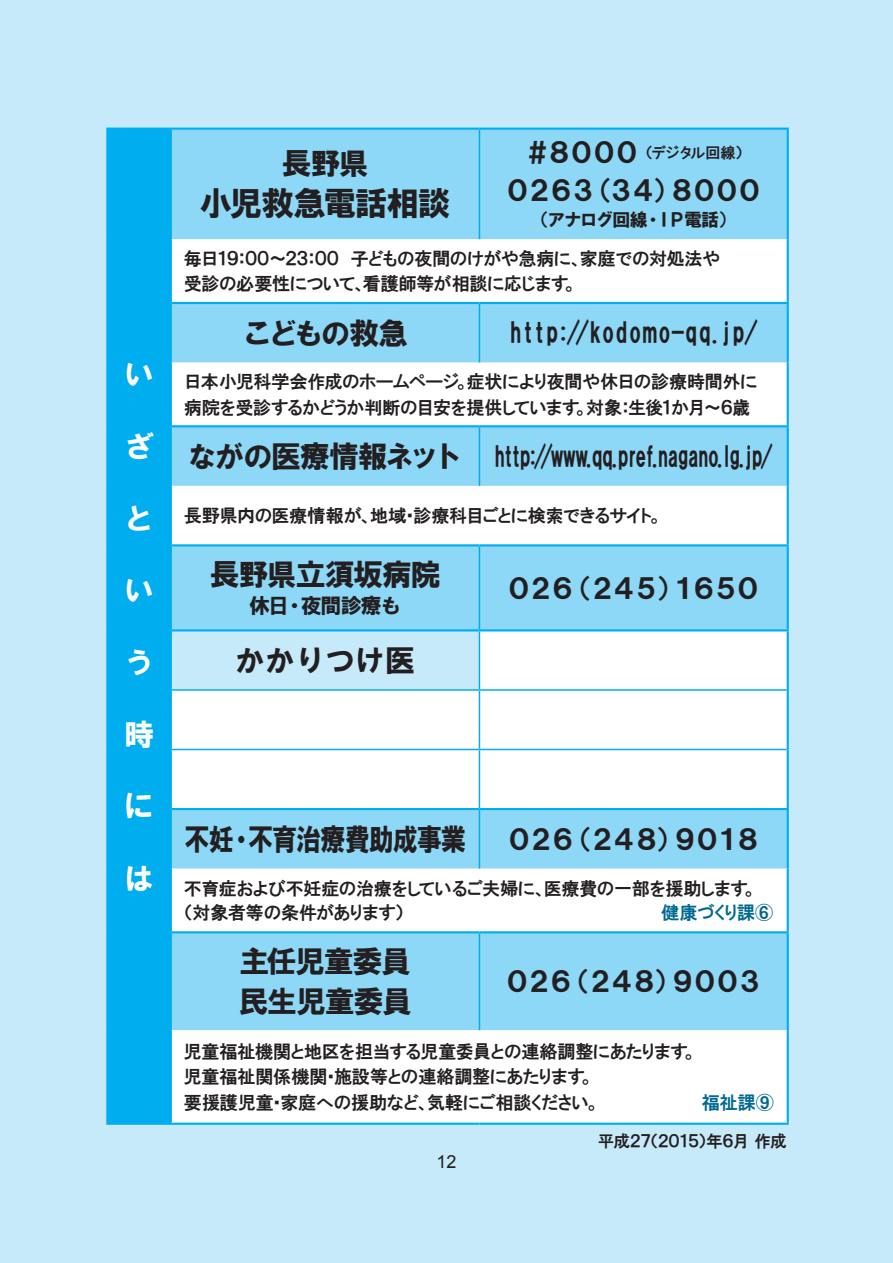
<style>
.page{position:relative;width:893px;height:1263px;background:#c6eafa}
.page>*{position:absolute;margin:0;border:0;box-sizing:border-box;transform-origin:0 0}
.t1{font:33px "HG Soei Kakugothic UB";letter-spacing:-.045em;color:#231f20}
.t2{font:30px/40.5px "HG Soei Kakugothic UB";letter-spacing:-.04em;color:#231f20}
.t3{font:30px "HG Soei Kakugothic UB";letter-spacing:-.04em;color:#231f20;scale:.84 1}
.t4{font:30px "HG Soei Kakugothic UB";color:#fff}
.t5{font:27px "HG Soei Kakugothic UB";letter-spacing:-.11em;color:#231f20;scale:.9 1}
.t6{font:27px "HG Soei Kakugothic UB";letter-spacing:-.165em;color:#231f20}
.t7{font:27px "HG Soei Kakugothic UB";letter-spacing:-.015em;color:#231f20}
.t8{font:27px "HG Soei Kakugothic UB";letter-spacing:-.185em;color:#231f20}
.t9{font:27px "HG Soei Kakugothic UB";letter-spacing:-.2em;color:#231f20}
.t10{font:21px "HG Soei Kakugothic UB";letter-spacing:-.05em;color:#231f20}
.t11{font:18px/25.5px "HGP Gothic E";letter-spacing:-.015em;color:#231f20}
.t12{font:18px "HGP Gothic E";letter-spacing:-.01em;color:#006991}
.t13{font:18px "HG Soei Kakugothic UB";letter-spacing:-.105em;color:#231f20}
.t14{font:18px "Arial";color:#231f20}
.t15{font:16.5px "HGP Gothic E";letter-spacing:-.025em;color:#231f20}
.t16{font:15px "HGP Gothic E";letter-spacing:-.02em;color:#231f20}
.s1{font-family:"HG Soei Kakugothic UB";font-size:27px}
.s2{font-size:30px}
.s3{color:#231f20}
</style>
<div class="page">
<div style="left:107px;top:129px;width:64px;height:995px;background:#00aeef"></div>
<div style="left:172px;top:130px;width:615px;height:109px;background:#8dd7f7"></div>
<svg style="left:172px;top:239px;width:615px;height:884px;background:#cdedfb"></svg>
<div style="left:171px;top:630px;width:308px;height:60px;background:#c6eafa"></div>
<hr style="left:170px;top:239px;width:2px;height:64px;background:#00aeef">
<hr style="left:170px;top:362px;width:2px;height:64px;background:#00aeef">
<hr style="left:170px;top:486px;width:2px;height:59px;background:#00aeef">
<hr style="left:170px;top:545px;width:2px;height:85px;background:#00aeef">
<hr style="left:479px;top:546px;width:1px;height:83px;background:#00aeef">
<hr style="left:170px;top:630px;width:2px;height:59px;background:#00aeef">
<hr style="left:479px;top:631px;width:1px;height:58px;background:#00aeef">
<hr style="left:170px;top:689px;width:309px;height:2px;background:#00aeef">
<hr style="left:170px;top:691px;width:2px;height:58px;background:#00aeef">
<hr style="left:479px;top:689px;width:308px;height:2px;background:#00aeef">
<hr style="left:479px;top:691px;width:1px;height:58px;background:#00aeef">
<hr style="left:170px;top:749px;width:309px;height:1px;background:#00aeef">
<hr style="left:170px;top:750px;width:2px;height:59px;background:#00aeef">
<hr style="left:479px;top:749px;width:308px;height:1px;background:#00aeef">
<hr style="left:479px;top:750px;width:1px;height:58px;background:#00aeef">
<hr style="left:170px;top:868px;width:2px;height:64px;background:#00aeef">
<hr style="left:170px;top:1030px;width:2px;height:93px;background:#00aeef">
<hr style="left:170px;top:130px;width:2px;height:109px;background:#00aeef">
<hr style="left:479px;top:130px;width:1px;height:109px;background:#00aeef">
<hr style="left:170px;top:303px;width:2px;height:59px;background:#00aeef">
<hr style="left:479px;top:304px;width:1px;height:58px;background:#00aeef">
<hr style="left:170px;top:426px;width:2px;height:60px;background:#00aeef">
<hr style="left:479px;top:427px;width:1px;height:59px;background:#00aeef">
<hr style="left:170px;top:809px;width:2px;height:59px;background:#00aeef">
<hr style="left:479px;top:810px;width:1px;height:58px;background:#00aeef">
<hr style="left:170px;top:932px;width:2px;height:98px;background:#00aeef">
<hr style="left:479px;top:933px;width:1px;height:97px;background:#00aeef">
<hr style="left:106px;top:128px;width:65px;height:2px;background:#00aeef">
<hr style="left:106px;top:130px;width:2px;height:109px;background:#00aeef">
<hr style="left:106px;top:239px;width:2px;height:64px;background:#00aeef">
<hr style="left:106px;top:303px;width:2px;height:59px;background:#00aeef">
<hr style="left:106px;top:362px;width:2px;height:64px;background:#00aeef">
<hr style="left:106px;top:426px;width:2px;height:60px;background:#00aeef">
<hr style="left:106px;top:486px;width:2px;height:59px;background:#00aeef">
<hr style="left:106px;top:545px;width:2px;height:85px;background:#00aeef">
<hr style="left:106px;top:630px;width:2px;height:60px;background:#00aeef">
<hr style="left:106px;top:690px;width:2px;height:59px;background:#00aeef">
<hr style="left:106px;top:749px;width:2px;height:60px;background:#00aeef">
<hr style="left:106px;top:809px;width:2px;height:59px;background:#00aeef">
<hr style="left:106px;top:868px;width:2px;height:64px;background:#00aeef">
<hr style="left:106px;top:932px;width:2px;height:98px;background:#00aeef">
<hr style="left:106px;top:1030px;width:2px;height:93px;background:#00aeef">
<hr style="left:106px;top:1123px;width:65px;height:2px;background:#00aeef">
<hr style="left:171px;top:128px;width:308px;height:2px;background:#00aeef">
<hr style="left:479px;top:128px;width:310px;height:2px;background:#00aeef">
<hr style="left:787px;top:130px;width:2px;height:109px;background:#00aeef">
<hr style="left:787px;top:239px;width:2px;height:63px;background:#00aeef">
<hr style="left:787px;top:304px;width:2px;height:58px;background:#00aeef">
<hr style="left:787px;top:362px;width:2px;height:63px;background:#00aeef">
<hr style="left:787px;top:427px;width:2px;height:59px;background:#00aeef">
<hr style="left:787px;top:486px;width:2px;height:58px;background:#00aeef">
<hr style="left:787px;top:546px;width:2px;height:83px;background:#00aeef">
<hr style="left:787px;top:631px;width:2px;height:59px;background:#00aeef">
<hr style="left:787px;top:690px;width:2px;height:59px;background:#00aeef">
<hr style="left:787px;top:749px;width:2px;height:59px;background:#00aeef">
<hr style="left:787px;top:810px;width:2px;height:58px;background:#00aeef">
<hr style="left:787px;top:868px;width:2px;height:63px;background:#00aeef">
<hr style="left:787px;top:933px;width:2px;height:97px;background:#00aeef">
<hr style="left:787px;top:1030px;width:2px;height:93px;background:#00aeef">
<hr style="left:171px;top:1123px;width:308px;height:2px;background:#00aeef">
<hr style="left:479px;top:1123px;width:310px;height:2px;background:#00aeef">
<hr style="left:172px;top:302px;width:307px;height:2px;background:#00aeef">
<hr style="left:479px;top:302px;width:310px;height:2px;background:#00aeef">
<hr style="left:172px;top:425px;width:307px;height:2px;background:#00aeef">
<hr style="left:479px;top:425px;width:310px;height:2px;background:#00aeef">
<hr style="left:172px;top:544px;width:307px;height:2px;background:#00aeef">
<hr style="left:479px;top:544px;width:310px;height:2px;background:#00aeef">
<hr style="left:172px;top:629px;width:307px;height:2px;background:#00aeef">
<hr style="left:479px;top:629px;width:310px;height:2px;background:#00aeef">
<hr style="left:172px;top:808px;width:307px;height:2px;background:#00aeef">
<hr style="left:479px;top:808px;width:310px;height:2px;background:#00aeef">
<hr style="left:172px;top:931px;width:307px;height:2px;background:#00aeef">
<hr style="left:479px;top:931px;width:310px;height:2px;background:#00aeef">
<h2 class="t4" style="left:124px;top:359px;width:31px">い</h2>
<h2 class="t4" style="left:124px;top:431px;width:31px">ざ</h2>
<h2 class="t4" style="left:124px;top:503px;width:31px">と</h2>
<h2 class="t4" style="left:124px;top:575px;width:31px">い</h2>
<h2 class="t4" style="left:124px;top:647px;width:31px">う</h2>
<h2 class="t4" style="left:124px;top:719px;width:31px">時</h2>
<h2 class="t4" style="left:124px;top:791px;width:31px">に</h2>
<h2 class="t4" style="left:124px;top:863px;width:31px">は</h2>
<p class="t16" style="left:524px;top:145px;width:220px"><span class="s1">＃８０００</span> （デジタル回線）</p>
<h3 class="t6" style="left:504px;top:176px;width:260px">０２６３（３４）８０００</h3>
<p class="t13" style="left:532px;top:211px;width:204px">（アナログ回線・ＩＰ電話）</p>
<p class="t11" style="left:184px;top:245px;width:538px">毎日１９：００～２３：００　子どもの夜間のけがや急病に、家庭での対処法や受診の必要性について、看護師等が相談に応じます。</p>
<h2 class="t2" style="left:242px;top:312px;width:167px">こどもの救急</h2>
<h3 class="t7" style="left:510px;top:319px;width:250px">http://kodomo-qq.jp/</h3>
<p class="t11" style="left:184px;top:369px;width:575px">日本小児科学会作成のホームページ。症状により夜間や休日の診療時間外に病院を受診するかどうか判断の目安を提供しています。対象：生後１か月～６歳</p>
<h3 class="t5" style="left:187px;top:443px;width:652px"><span class="s2">ながの医療情報ネット</span> http://www.qq.pref.nagano.lg.jp/</h3>
<p class="t11" style="left:184px;top:503px;width:480px">長野県内の医療情報が、地域・診療科目ごとに検索できるサイト。</p>
<h2 class="t2" style="left:210px;top:554px;width:233px">長野県立須坂病院</h2>
<p class="t10" style="left:249px;top:595px;width:154px">休日・夜間診療も</p>
<h2 class="t2" style="left:282px;top:143px;width:89px">長野県</h2>
<h1 class="t1" style="left:200px;top:187px;width:253px">小児救急電話相談</h1>
<h3 class="t8" style="left:506px;top:574px;width:257px">０２６（２４５）１６５０</h3>
<h2 class="t2" style="left:235px;top:640px;width:181px">かかりつけ医</h2>
<h2 class="t3" style="left:184px;top:824px;width:337px">不妊・不育治療費助成事業</h2>
<h3 class="t9" style="left:506px;top:825px;width:257px">０２６（２４８）９０１８</h3>
<p class="t11" style="left:184px;top:876px;width:575px;line-height:24px">不育症および不妊症の治療をしているご夫婦に、医療費の一部を援助します。（対象者等の条件があります）</p>
<p class="t12" style="left:661px;top:903px;width:113px">健康づくり課⑥</p>
<h2 class="t2" style="left:239px;top:941px;width:175px">主任児童委員民生児童委員</h2>
<h3 class="t6" style="left:504px;top:968px;width:261px">０２６（２４８）９００３</h3>
<p class="t11" style="left:184px;top:1038px;width:515px">児童福祉機関と地区を担当する児童委員との連絡調整にあたります。児童福祉関係機関・施設等との連絡調整にあたります。<br>要援護児童・家庭への援助など、気軽にご相談ください。</p>
<p class="t12" style="left:654px;top:1093px;width:121px"><span class="s3">　　　</span> 福祉課⑨</p>
<p class="t15" style="left:598px;top:1133px;width:190px">平成２７（２０１５）年６月 作成</p>
<p class="t14" style="left:436px;top:1150px;width:22px">12</p>
</div>
